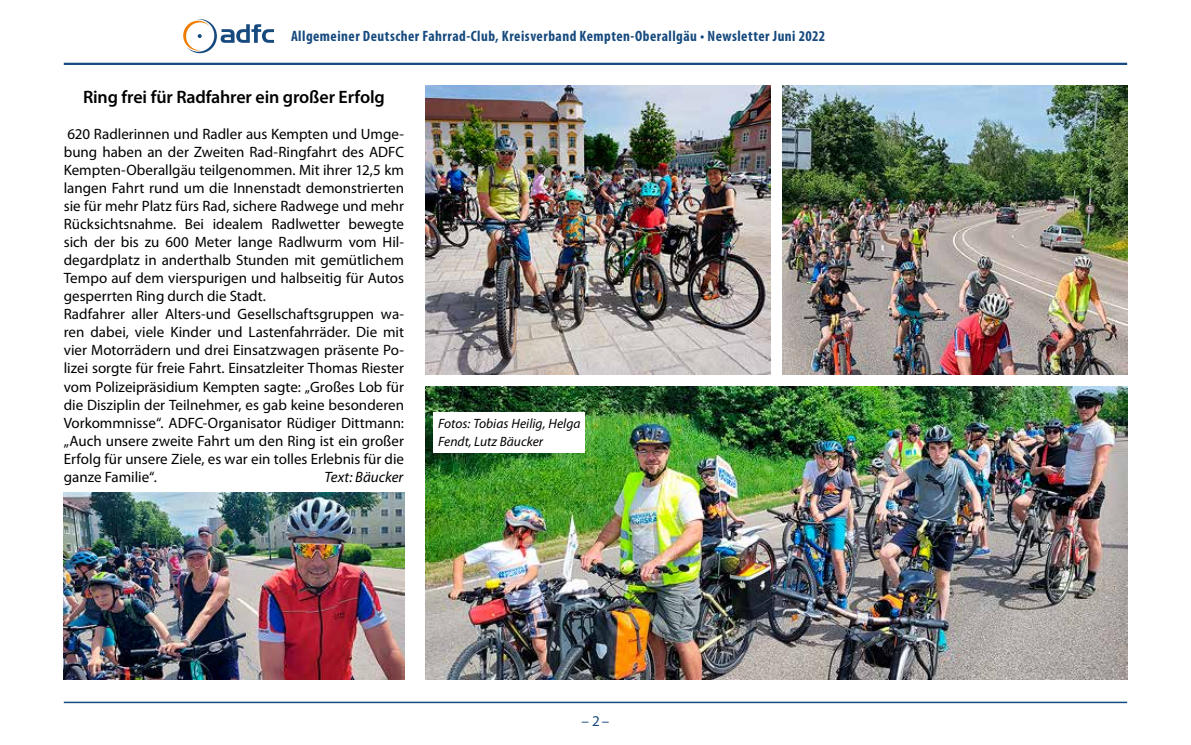
<style>
.page{position:relative;width:1191px;height:745px;background:#fff}
.page>*{position:absolute;margin:0;border:0;box-sizing:border-box;transform-origin:0 0}
.t1{font:600 18px "Myriad Pro";letter-spacing:-.01em;color:#000}
.t2{font:15px/18px "Myriad Pro";color:#000}
.t3{font:700 condensed 15px "Myriad Pro";letter-spacing:.03em;color:#164a7e}
.t4{font:italic 15px "Myriad Pro";color:#000}
.t5{font:15px "Myriad Pro";color:#164a7e}
.t6{font:italic 13.5px/18px "Myriad Pro";color:#000}
</style>
<div class="page">
<hr style="left:64px;top:63px;width:1063px;height:2px;background:#164a7e">
<hr style="left:64px;top:701px;width:1063px;height:1px;background:#164a7e">
<svg style="left:183px;top:19px;width:91px;height:34px"></svg>
<img style="left:64px;top:492px;width:340px;height:187px">
<img style="left:425px;top:85px;width:345px;height:289px">
<img style="left:782px;top:85px;width:345px;height:289px">
<img style="left:425px;top:386px;width:702px;height:293px">
<div style="left:434px;top:412px;width:151px;height:41px;background:#fff"></div>
<p class="t3" style="left:291px;top:27px;width:535px">Allgemeiner Deutscher Fahrrad-Club, Kreisverband Kempten-Oberallgäu • Newsletter Juni 2022</p>
<p class="t1" style="left:83px;top:86px;width:303px">Ring frei für Radfahrer ein großer Erfolg</p>
<p class="t2" style="left:64px;top:125px;width:342px">620 Radlerinnen und Radler aus Kempten und Umge&shy;bung haben an der Zweiten Rad-Ringfahrt des ADFC Kempten-Oberallgäu teilgenommen. Mit ihrer 12,5 km langen Fahrt rund um die Innenstadt demonstrierten sie für mehr Platz fürs Rad, sichere Radwege und mehr Rücksichtsnahme. Bei idealem Radlwetter bewegte sich der bis zu 600 Meter lange Radlwurm vom Hil&shy;degardplatz in anderthalb Stunden mit gemütlichem Tempo auf dem vierspurigen und halbseitig für Autos gesperrten Ring durch die Stadt.<br>Radfahrer aller Alters-und Gesellschaftsgruppen wa&shy;ren dabei, viele Kinder und Lastenfahrräder. Die mit vier Motorrädern und drei Einsatzwagen präsente Po&shy;lizei sorgte für freie Fahrt. Einsatzleiter Thomas Riester vom Polizeipräsidium Kempten sagte: „Großes Lob für die Disziplin der Teilnehmer, es gab keine besonderen Vorkommnisse“. ADFC-Organisator Rüdiger Dittmann: „Auch unsere zweite Fahrt um den Ring ist ein großer Erfolg für unsere Ziele, es war ein tolles Erlebnis für die ganze Familie“.</p>
<p class="t4" style="left:324px;top:467px;width:80px">Text: Bäucker</p>
<p class="t6" style="left:438px;top:413px;width:144px">Fotos: Tobias Heilig, Helga<br>Fendt, Lutz Bäucker</p>
<p class="t5" style="left:581px;top:711px;width:29px">– 2–</p>
</div>
